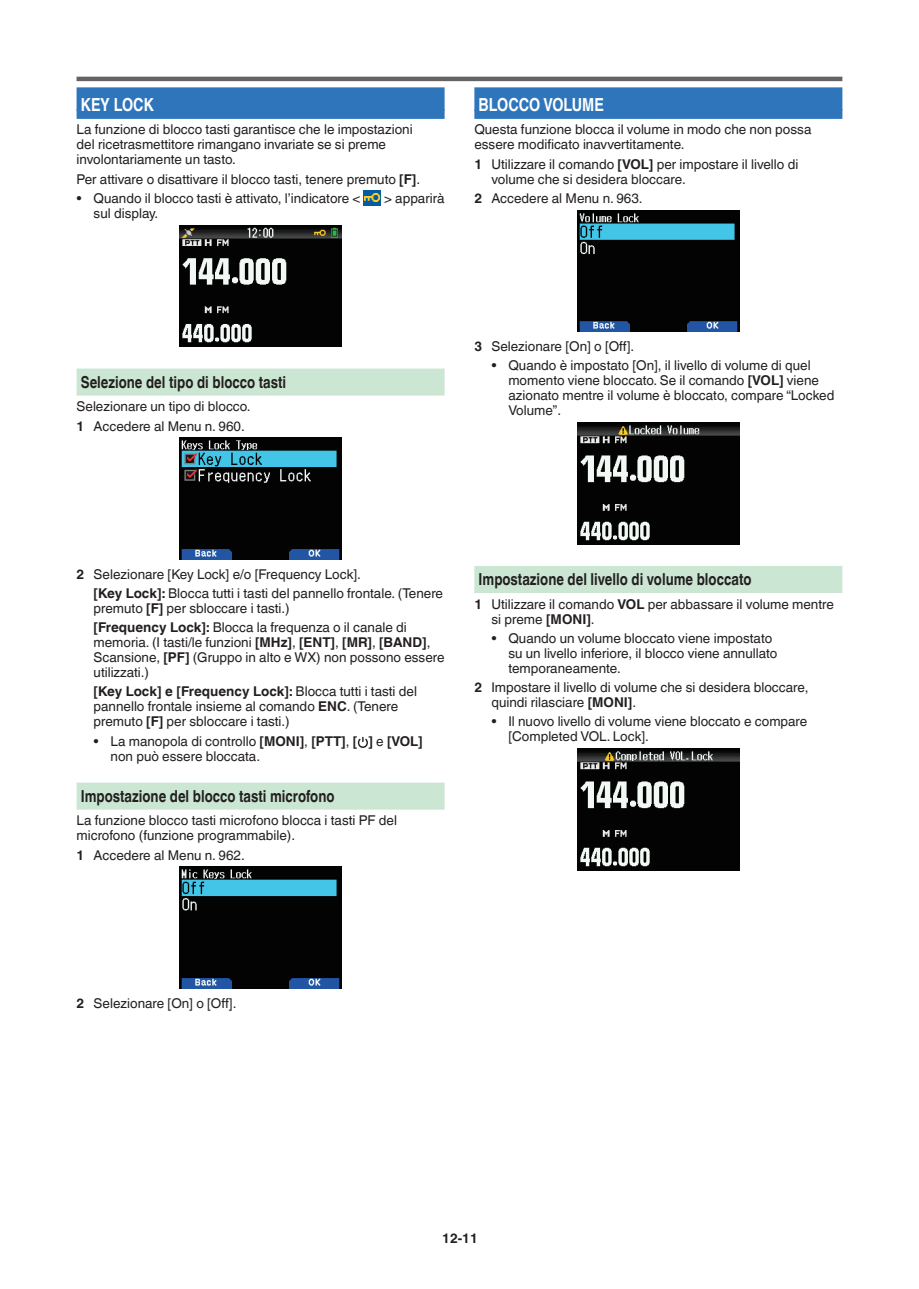
<style>
.page{position:relative;width:919px;height:1289px;background:#fff}
.page>*{position:absolute;margin:0;border:0;box-sizing:border-box;transform-origin:0 0}
.t1{font:700 18px "Helvetica World";color:#fff;scale:.8 1}
.t2{font:700 16.5px "Helvetica World";color:#231f20;scale:.8 1}
.t3{font:13.5px/15px "Helvetica World";color:#231f20}
.t4{font:700 13.5px "Helvetica World";color:#231f20}
.s1{font-weight:700}
</style>
<div class="page">
<hr style="left:77px;top:77px;width:765px;height:4px;background:#656263">
<div style="left:77px;top:87px;width:367px;height:32px;background:#2e75bb"></div>
<div style="left:77px;top:368px;width:367px;height:27px;background:#cbe6d3"></div>
<div style="left:77px;top:782px;width:367px;height:27px;background:#cbe6d3"></div>
<img style="left:364px;top:191px;width:17px;height:14px">
<img style="left:179px;top:225px;width:162px;height:121px">
<img style="left:179px;top:438px;width:162px;height:121px">
<svg style="left:357px;top:736px;width:11px;height:12px"></svg>
<img style="left:179px;top:866px;width:162px;height:122px">
<div style="left:474px;top:87px;width:368px;height:32px;background:#2e75bb"></div>
<div style="left:474px;top:566px;width:368px;height:27px;background:#cbe6d3"></div>
<img style="left:577px;top:210px;width:162px;height:121px">
<img style="left:577px;top:422px;width:162px;height:122px">
<img style="left:577px;top:748px;width:162px;height:122px">
<h1 class="t1" style="left:81px;top:94px;width:93px">KEY LOCK</h1>
<p class="t3" style="left:77px;top:122px;width:337px">La funzione di blocco tasti garantisce che le impostazioni del ricetrasmettitore rimangano invariate se si preme involontariamente un tasto.</p>
<p class="t3" style="left:77px;top:171px;width:345px">Per attivare o disattivare il blocco tasti, tenere premuto <span class="s1">[F]</span>.</p>
<p class="t3" style="left:77px;top:191px;width:285px">• Quando il blocco tasti è attivato, l’indicatore &lt;</p>
<p class="t3" style="left:384px;top:191px;width:62px">&gt; apparirà</p>
<p class="t3" style="left:94px;top:206px;width:66px">sul display.</p>
<h1 class="t1" style="left:478px;top:94px;width:158px">BLOCCO VOLUME</h1>
<p class="t3" style="left:474px;top:122px;width:338px">Questa funzione blocca il volume in modo che non possa essere modificato inavvertitamente.</p>
<p class="t3" style="left:491px;top:156px;width:308px;text-indent:-17px"><span class="s1">1</span> Utilizzare il comando <span class="s1">[VOL]</span> per impostare il livello di volume che si desidera bloccare.</p>
<p class="t3" style="left:474px;top:191px;width:170px"><span class="s1">2</span> Accedere al Menu n. 963.</p>
<p class="t2" style="left:81px;top:372px;width:258px">Selezione del tipo di blocco tasti</p>
<p class="t3" style="left:77px;top:397px;width:175px;line-height:19.2px">Selezionare un tipo di blocco.<br><span class="s1">1</span> Accedere al Menu n. 960.</p>
<p class="t3" style="left:474px;top:339px;width:161px"><span class="s1">3</span> Selezionare [On] o [Off].</p>
<p class="t3" style="left:508px;top:358px;width:327px;text-indent:-17px">• Quando è impostato [On], il livello di volume di quel momento viene bloccato. Se il comando <span class="s1">[VOL]</span> viene azionato mentre il volume è bloccato, compare “Locked Volume”.</p>
<p class="t3" style="left:94px;top:564px;width:351px;line-height:19.2px;text-indent:-17px"><span class="s1">2</span> Selezionare [Key Lock] e/o [Frequency Lock].<br><span class="s1">[Key Lock]:</span> Blocca tutti i tasti del pannello frontale. (Tenere</p>
<p class="t3" style="left:94px;top:598px;width:315px;line-height:19.2px">premuto <span class="s1">[F]</span> per sbloccare i tasti.)<br><span class="s1">[Frequency Lock]:</span> Blocca la frequenza o il canale di</p>
<p class="t3" style="left:94px;top:635px;width:352px">memoria. (I tasti/le funzioni <span class="s1">[MHz]</span>, <span class="s1">[ENT]</span>, <span class="s1">[MR]</span>, <span class="s1">[BAND]</span>,<br>Scansione, <span class="s1">[PF]</span> (Gruppo in alto e WX) non possono essere utilizzati.)</p>
<p class="t3" style="left:94px;top:684px;width:325px"><span class="s1">[Key Lock] e [Frequency Lock]:</span> Blocca tutti i tasti del pannello frontale insieme al comando <span class="s1">ENC</span>. (Tenere premuto <span class="s1">[F]</span> per sbloccare i tasti.)</p>
<p class="t3" style="left:111px;top:733px;width:313px;text-indent:-17px">• La manopola di controllo <span class="s1">[MONI]</span>, <span class="s1">[PTT]</span>, <span class="s1">[ ]</span> e <span class="s1">[VOL] </span>non può essere bloccata.</p>
<p class="t2" style="left:81px;top:786px;width:318px">Impostazione del blocco tasti microfono</p>
<p class="t3" style="left:77px;top:813px;width:322px">La funzione blocco tasti microfono blocca i tasti PF del microfono (funzione programmabile).</p>
<p class="t3" style="left:77px;top:847px;width:170px"><span class="s1">1</span> Accedere al Menu n. 962.</p>
<p class="t2" style="left:478px;top:569px;width:342px">Impostazione del livello di volume bloccato</p>
<p class="t3" style="left:491px;top:596px;width:344px;text-indent:-17px"><span class="s1">1</span> Utilizzare il comando <span class="s1">VOL</span> per abbassare il volume mentre si preme <span class="s1">[MONI]</span>.</p>
<p class="t3" style="left:508px;top:630px;width:270px;text-indent:-17px">• Quando un volume bloccato viene impostato su un livello inferiore, il blocco viene annullato temporaneamente.</p>
<p class="t3" style="left:491px;top:680px;width:318px;text-indent:-17px"><span class="s1">2</span> Impostare il livello di volume che si desidera bloccare, quindi rilasciare <span class="s1">[MONI]</span>.</p>
<p class="t3" style="left:508px;top:714px;width:300px;text-indent:-17px">• Il nuovo livello di volume viene bloccato e compare [Completed VOL. Lock].</p>
<p class="t3" style="left:77px;top:995px;width:161px"><span class="s1">2</span> Selezionare [On] o [Off].</p>
<p class="t4" style="left:442px;top:1230px;width:37px">12-11</p>
</div>
